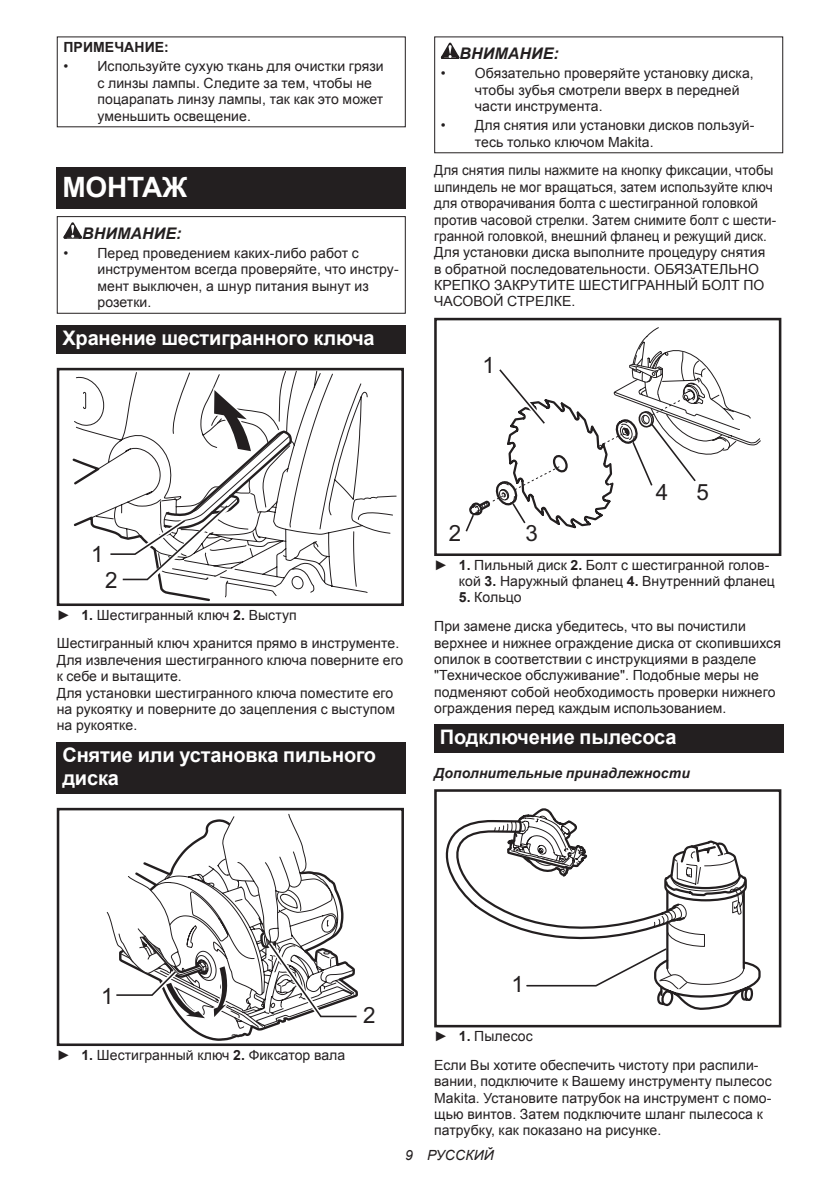
<style>
.page{position:relative;width:840px;height:1191px;background:#fff}
.page>*{position:absolute;margin:0;border:0;box-sizing:border-box;transform-origin:0 0}
.t1{font:700 28px "Arial";letter-spacing:-.01em;color:#fff}
.t2{font:22.4px "Arial";color:#231f20}
.t3{font:700 20px/23.4px "Arial";letter-spacing:-.01em;color:#fff}
.t4{font:italic 700 16px "Arial";letter-spacing:.005em;color:#231f20}
.t5{font:14px/16.4px "Arial";letter-spacing:.005em;color:#231f20}
.t6{font:14px/16.4px "Arial";letter-spacing:.005em;color:#231f20;scale:.96 1}
.t7{font:italic 700 14px "Arial";letter-spacing:.005em;color:#231f20}
.t8{font:700 14px "Arial";letter-spacing:.005em;color:#231f20}
.t9{font:italic 14px "Arial";letter-spacing:.005em;color:#231f20}
.s1{font-weight:700}
</style>
<div class="page">
<div style="left:57px;top:167px;width:348px;height:41px;background:#231f20"></div>
<svg style="left:63px;top:222px;width:19px;height:17px"></svg>
<div style="left:57px;top:216px;width:348px;height:98px;border:1px solid #231f20"></div>
<div style="left:57px;top:325px;width:348px;height:28px;background:#231f20"></div>
<div style="left:57px;top:368px;width:347px;height:238px;border:3px solid #231f20"></div>
<svg style="left:73px;top:370px;width:324px;height:236px"></svg>
<svg style="left:72px;top:372px;width:321px;height:230px"></svg>
<div style="left:57px;top:741px;width:348px;height:52px;background:#231f20"></div>
<div style="left:57px;top:808px;width:347px;height:238px;border:3px solid #231f20"></div>
<svg style="left:106px;top:813px;width:252px;height:224px"></svg>
<svg style="left:440px;top:43px;width:19px;height:16px"></svg>
<svg style="left:465px;top:327px;width:296px;height:205px"></svg>
<div style="left:434px;top:318px;width:347px;height:238px;border:3px solid #231f20"></div>
<div style="left:434px;top:724px;width:348px;height:29px;background:#231f20"></div>
<svg style="left:445px;top:808px;width:316px;height:202px"></svg>
<div style="left:434px;top:789px;width:347px;height:238px;border:3px solid #231f20"></div>
<p class="t8" style="left:63px;top:38px;width:107px">ПРИМЕЧАНИЕ:</p>
<p class="t5" style="left:97px;top:58px;width:287px;text-indent:-34px">• Используйте сухую ткань для очистки грязи с линзы лампы. Следите за тем, чтобы не поцарапать линзу лампы, так как это может уменьшить освещение.</p>
<h1 class="t1" style="left:62px;top:168px;width:127px">МОНТАЖ</h1>
<p class="t4" style="left:82px;top:222px;width:101px">ВНИМАНИЕ:</p>
<p class="t5" style="left:97px;top:245px;width:302px;text-indent:-34px">• Перед проведением каких-либо работ с инструментом всегда проверяйте, что инстру&shy;мент выключен, а шнур питания вынут из розетки.</p>
<h3 class="t3" style="left:62px;top:327px;width:314px">Хранение шестигранного ключа</h3>
<p class="t4" style="left:459px;top:43px;width:101px">ВНИМАНИЕ:</p>
<p class="t5" style="left:474px;top:65px;width:280px;text-indent:-34px">• Обязательно проверяйте установку диска, чтобы зубья смотрели вверх в передней части инструмента.</p>
<p class="t5" style="left:474px;top:117px;width:281px;text-indent:-34px">• Для снятия или установки дисков пользуй&shy;тесь только ключом Makita.</p>
<p class="t6" style="left:434px;top:162px;width:357px">Для снятия пилы нажмите на кнопку фиксации, чтобы шпиндель не мог вращаться, затем используйте ключ для отворачивания болта с шестигранной головкой против часовой стрелки. Затем снимите болт с шести&shy;гранной головкой, внешний фланец и режущий диск.<br>Для установки диска выполните процедуру снятия в обратной последовательности. ОБЯЗАТЕЛЬНО КРЕПКО ЗАКРУТИТЕ ШЕСТИГРАННЫЙ БОЛТ ПО ЧАСОВОЙ СТРЕЛКЕ.</p>
<h2 class="t2" style="left:482px;top:350px;width:14px">1</h2>
<h2 class="t2" style="left:91px;top:539px;width:14px">1</h2>
<h2 class="t2" style="left:105px;top:565px;width:14px">2</h2>
<p class="t5" style="left:57px;top:600px;width:344px;line-height:28.8px">► <span class="s1">1.</span> Шестигранный ключ <span class="s1">2.</span> Выступ<br>Шестигранный ключ хранится прямо в инструменте.</p>
<p class="t5" style="left:57px;top:652px;width:348px">Для извлечения шестигранного ключа поверните его к себе и вытащите.<br>Для установки шестигранного ключа поместите его на рукоятку и поверните до зацепления с выступом на рукоятке.</p>
<h3 class="t3" style="left:62px;top:743px;width:315px">Снятие или установка пильного диска</h3>
<h2 class="t2" style="left:448px;top:518px;width:14px">2</h2>
<h2 class="t2" style="left:525px;top:518px;width:14px">3</h2>
<h2 class="t2" style="left:655px;top:477px;width:14px">4</h2>
<h2 class="t2" style="left:696px;top:478px;width:14px">5</h2>
<p class="t5" style="left:458px;top:556px;width:317px;text-indent:-25px">► <span class="s1">1.</span> Пильный диск <span class="s1">2.</span> Болт с шестигранной голов&shy;кой <span class="s1">3.</span> Наружный фланец <span class="s1">4.</span> Внутренний фланец</p>
<p class="t5" style="left:434px;top:583px;width:313px;line-height:28.8px;text-indent:25px"><span class="s1">5.</span> Кольцо<br>При замене диска убедитесь, что вы почистили</p>
<p class="t5" style="left:434px;top:634px;width:348px">верхнее и нижнее ограждение диска от скопившихся опилок в соответствии с инструкциями в разделе "Техническое обслуживание". Подобные меры не подменяют собой необходимость проверки нижнего ограждения перед каждым использованием.</p>
<h3 class="t3" style="left:439px;top:726px;width:238px">Подключение пылесоса</h3>
<p class="t7" style="left:434px;top:763px;width:257px">Дополнительные принадлежности</p>
<h2 class="t2" style="left:101px;top:981px;width:14px">1</h2>
<p class="t5" style="left:57px;top:1046px;width:290px">► <span class="s1">1.</span> Шестигранный ключ <span class="s1">2.</span> Фиксатор вала</p>
<h2 class="t2" style="left:363px;top:1000px;width:14px">2</h2>
<h2 class="t2" style="left:511px;top:970px;width:14px">1</h2>
<p class="t5" style="left:434px;top:1021px;width:326px;line-height:28.8px">► <span class="s1">1.</span> Пылесос<br>Если Вы хотите обеспечить чистоту при распили-</p>
<p class="t5" style="left:434px;top:1073px;width:339px">вании, подключите к Вашему инструменту пылесос Makita. Установите патрубок на инструмент с помо&shy;щью винтов. Затем подключите шланг пылесоса к патрубку, как показано на рисунке.</p>
<p class="t9" style="left:405px;top:1146px;width:90px">9 РУССКИЙ</p>
</div>
